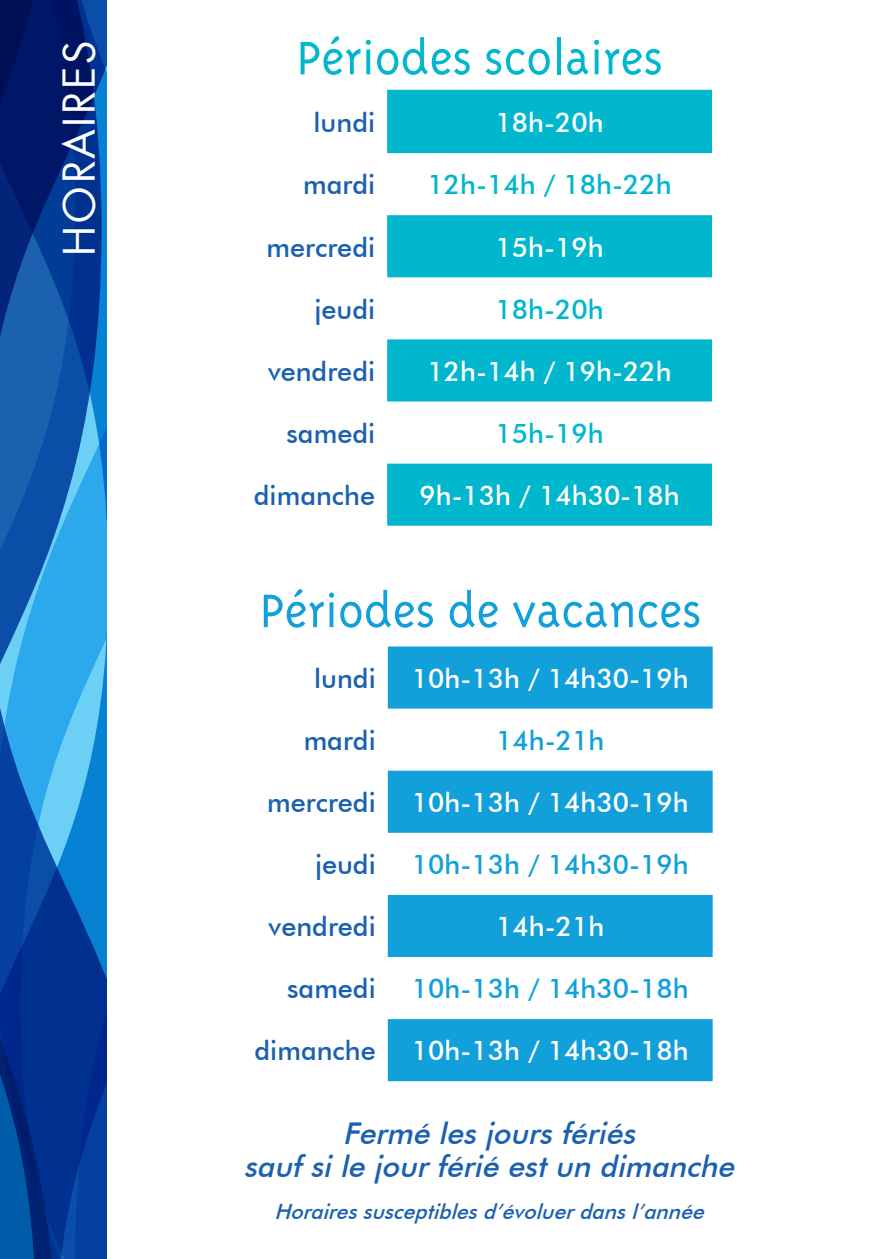
<style>
.page{position:relative;width:885px;height:1259px;background:#fff}
.page>*{position:absolute;margin:0;border:0;box-sizing:border-box;transform-origin:0 0}
.t1{font:48px "Futura TEE";letter-spacing:.025em;color:#fff}
.t2{font:italic 500 30px/33px "Futura BT";color:#1c61af;text-align:center}
.t3{font:500 27px "Futura BT";color:#fff}
.t4{font:500 27px "Futura BT";color:#1c61af}
.t5{font:500 27px "Futura BT";color:#12a0db}
.t6{font:500 27px "Futura BT";color:#00b7ce}
.t7{font:italic 500 21px "Futura BT";color:#1c61af}
</style>
<div class="page">
<svg style="left:101px;top:0;width:5px;height:1259px;fill:#0781d3"></svg>
<svg style="left:0;top:0;width:101px;height:1259px"></svg>
<svg style="left:300px;top:36px;width:60px;height:39px"></svg>
<svg style="left:366px;top:40px;width:5px;height:34px"></svg>
<svg style="left:377px;top:37px;width:92px;height:38px"></svg>
<svg style="left:485px;top:49px;width:64px;height:26px"></svg>
<svg style="left:557px;top:37px;width:3px;height:37px"></svg>
<svg style="left:567px;top:49px;width:21px;height:26px"></svg>
<svg style="left:594px;top:40px;width:66px;height:35px"></svg>
<svg style="left:264px;top:589px;width:70px;height:38px"></svg>
<svg style="left:340px;top:590px;width:93px;height:37px"></svg>
<svg style="left:449px;top:590px;width:49px;height:37px"></svg>
<svg style="left:512px;top:601px;width:120px;height:26px"></svg>
<svg style="left:638px;top:602px;width:61px;height:25px"></svg>
<svg style="left:387px;top:90px;width:325px;height:436px;fill:#00b7ce"></svg>
<svg style="left:388px;top:646px;width:324px;height:435px;fill:#12a0db"></svg>
<p class="t1" style="left:50px;top:257px;width:218px;rotate:-90deg">HORAIRES</p>
<p class="t4" style="left:313px;top:106px;width:63px">lundi</p>
<p class="t3" style="left:495px;top:106px;width:109px">18h-20h</p>
<p class="t4" style="left:303px;top:168px;width:74px">mardi</p>
<p class="t6" style="left:427px;top:168px;width:245px">12h-14h / 18h-22h</p>
<p class="t4" style="left:266px;top:230px;width:110px">mercredi</p>
<p class="t3" style="left:495px;top:230px;width:109px">15h-19h</p>
<p class="t4" style="left:314px;top:293px;width:62px">jeudi</p>
<p class="t6" style="left:495px;top:293px;width:109px">18h-20h</p>
<p class="t4" style="left:268px;top:355px;width:109px">vendredi</p>
<p class="t3" style="left:427px;top:355px;width:245px">12h-14h / 19h-22h</p>
<p class="t4" style="left:286px;top:417px;width:90px">samedi</p>
<p class="t6" style="left:495px;top:417px;width:109px">15h-19h</p>
<p class="t4" style="left:254px;top:479px;width:123px">dimanche</p>
<p class="t3" style="left:419px;top:479px;width:262px">9h-13h / 14h30-18h</p>
<p class="t4" style="left:314px;top:662px;width:63px">lundi</p>
<p class="t3" style="left:412px;top:662px;width:278px">10h-13h / 14h30-19h</p>
<p class="t4" style="left:303px;top:724px;width:74px">mardi</p>
<p class="t5" style="left:496px;top:724px;width:109px">14h-21h</p>
<p class="t4" style="left:267px;top:786px;width:110px">mercredi</p>
<p class="t3" style="left:412px;top:786px;width:278px">10h-13h / 14h30-19h</p>
<p class="t4" style="left:315px;top:848px;width:62px">jeudi</p>
<p class="t5" style="left:412px;top:848px;width:278px">10h-13h / 14h30-19h</p>
<p class="t4" style="left:268px;top:910px;width:109px">vendredi</p>
<p class="t3" style="left:496px;top:910px;width:109px">14h-21h</p>
<p class="t4" style="left:287px;top:972px;width:90px">samedi</p>
<p class="t5" style="left:412px;top:972px;width:278px">10h-13h / 14h30-18h</p>
<p class="t4" style="left:254px;top:1034px;width:123px">dimanche</p>
<p class="t3" style="left:412px;top:1034px;width:278px">10h-13h / 14h30-18h</p>
<p class="t2" style="left:244px;top:1116px;width:499px">Fermé lesjoursfériés<br>saufsile jourférié estun dimanche</p>
<p class="t7" style="left:274px;top:1198px;width:437px">Horairessusceptiblesd’évoluerdansl’année</p>
</div>
